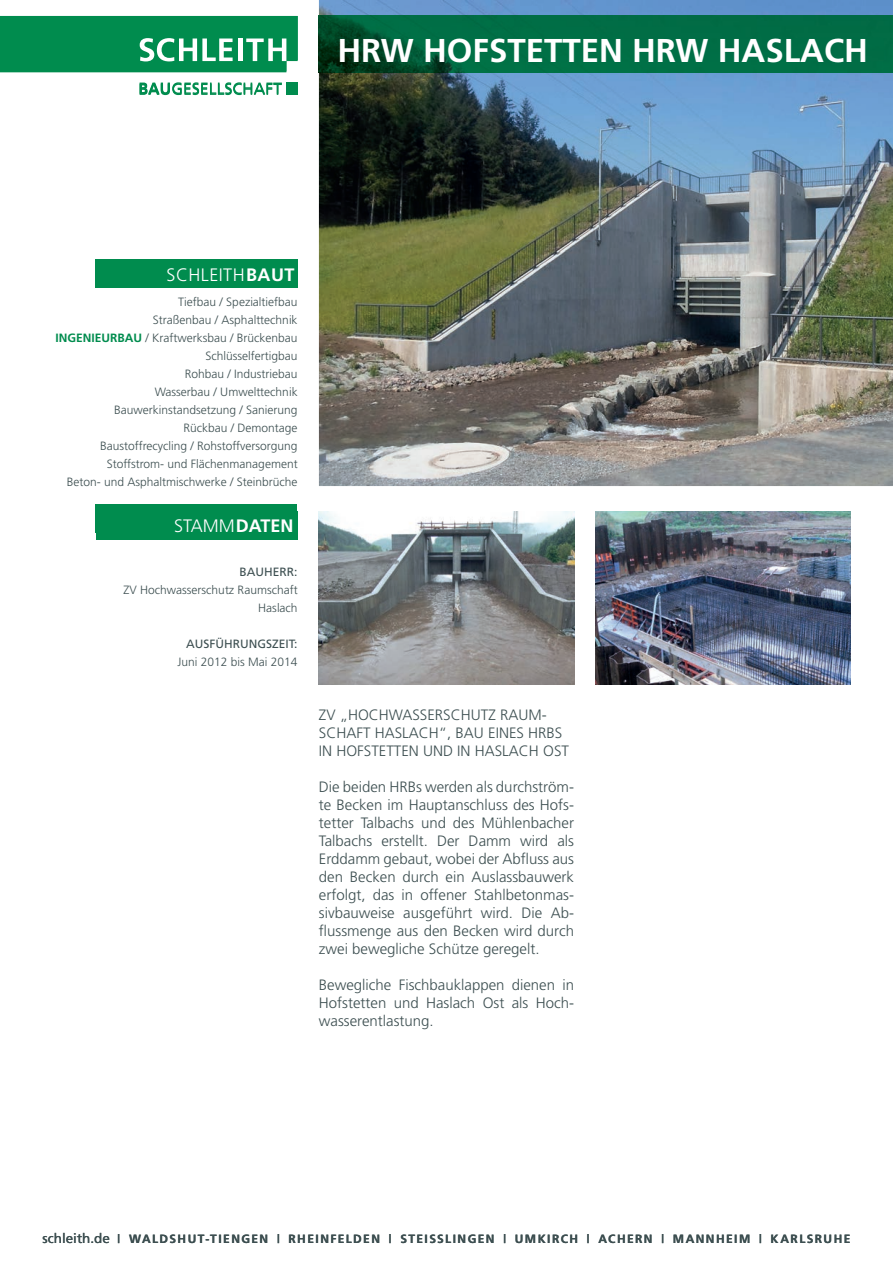
<style>
.page{position:relative;width:893px;height:1263px;background:#fff}
.page>*{position:absolute;margin:0;border:0;box-sizing:border-box;transform-origin:0 0}
.t1{font:700 33px "Frutiger";color:#fff}
.t2{font:300 18px "Frutiger";color:#fff}
.t3{font:300 18px "Frutiger";letter-spacing:.025em;color:#fff}
.t4{font:300 15px/18px "Frutiger";color:#3d4f51;text-align:justify}
.t5{font:300 12px/18px "Frutiger";color:#3d4f51;text-align:right}
.t6{font:700 12px "Frutiger";letter-spacing:.12em;color:#3d4f51}
.t7{font:12px "Frutiger";color:#3d4f51}
.s1{font-weight:700}
.s2{font-weight:700;color:#008c4e}
.s3{font-weight:400;font-size:13.5px}
</style>
<div class="page">
<div style="left:95px;top:504px;width:202px;height:29px;background:#008c4e"></div>
<div style="left:286px;top:83px;width:12px;height:11px;background:#008c4e"></div>
<img style="left:319px;top:0;width:574px;height:486px">
<img style="left:319px;top:16px;width:574px;height:57px">
<img style="left:319px;top:511px;width:255px;height:173px">
<svg style="left:140px;top:82px;width:142px;height:13px"></svg>
<div style="left:286px;top:84px;width:12px;height:11px;background:#008c4e"></div>
<svg style="left:0;top:16px;width:298px;height:56px;background:#18965e"></svg>
<img style="left:595px;top:511px;width:255px;height:173px">
<div style="left:96px;top:259px;width:202px;height:29px;background:#008c4e"></div>
<div style="left:96px;top:511px;width:202px;height:29px;background:#008c4e"></div>
<h1 class="t1" style="left:337px;top:31px;width:532px">HRW HOFSTETTEN HRW HASLACH</h1>
<p class="t3" style="left:167px;top:264px;width:129px">SCHLEITH<span class="s1">BAUT</span></p>
<p class="t5" style="left:56px;top:293px;width:244px">Tiefbau / Spezialtiefbau<br>Straßenbau / Asphalttechnik<br><span class="s2">INGENIEURBAU</span> / Kraftwerksbau / Brückenbau<br>Schlüsselfertigbau<br>Rohbau / Industriebau<br>Wasserbau / Umwelttechnik<br>Bauwerkinstandsetzung / Sanierung<br>Rückbau / Demontage<br>Baustoffrecycling / Rohstoffversorgung<br>Stoffstrom- und Flächenmanagement<br>Beton- und Asphaltmischwerke / Steinbrüche</p>
<p class="t2" style="left:174px;top:508px;width:121px">STAMM<span class="s1">DATEN</span></p>
<p class="t2" style="left:174px;top:515px;width:121px">STAMM<span class="s1">DATEN</span></p>
<p class="t7" style="left:240px;top:565px;width:59px">BAUHERR:</p>
<p class="t5" style="left:124px;top:581px;width:176px">ZV Hochwasserschutz Raumschaft<br>Haslach</p>
<p class="t7" style="left:186px;top:637px;width:113px">AUSFÜHRUNGSZEIT:</p>
<p class="t5" style="left:178px;top:653px;width:122px">Juni 2012 bis Mai 2014</p>
<p class="t4" style="left:319px;top:706px;width:252px;text-align:left">ZV „HOCHWASSERSCHUTZ RAUM-<br>SCHAFT HASLACH“, BAU EINES HRBS<br>IN HOFSTETTEN UND IN HASLACH OST</p>
<p class="t4" style="left:319px;top:778px;width:257px">Die beiden HRBs werden als durchström&shy;te Becken im Hauptanschluss des Hofs&shy;tetter Talbachs und des Mühlenbacher Talbachs erstellt. Der Damm wird als Erddamm gebaut, wobei der Abfluss aus den Becken durch ein Auslassbauwerk erfolgt, das in offener Stahlbetonmas&shy;sivbauweise ausgeführt wird. Die Ab&shy;flussmenge aus den Becken wird durch zwei bewegliche Schütze geregelt.</p>
<p class="t4" style="left:319px;top:976px;width:257px">Bewegliche Fischbauklappen dienen in Hofstetten und Haslach Ost als Hoch&shy;wasserentlastung.</p>
<p class="t6" style="left:43px;top:1231px;width:809px"><span class="s3">schleith.de</span> | WALDSHUT-TIENGEN | RHEINFELDEN | STEISSLINGEN | UMKIRCH | ACHERN | MANNHEIM | KARLSRUHE</p>
</div>
